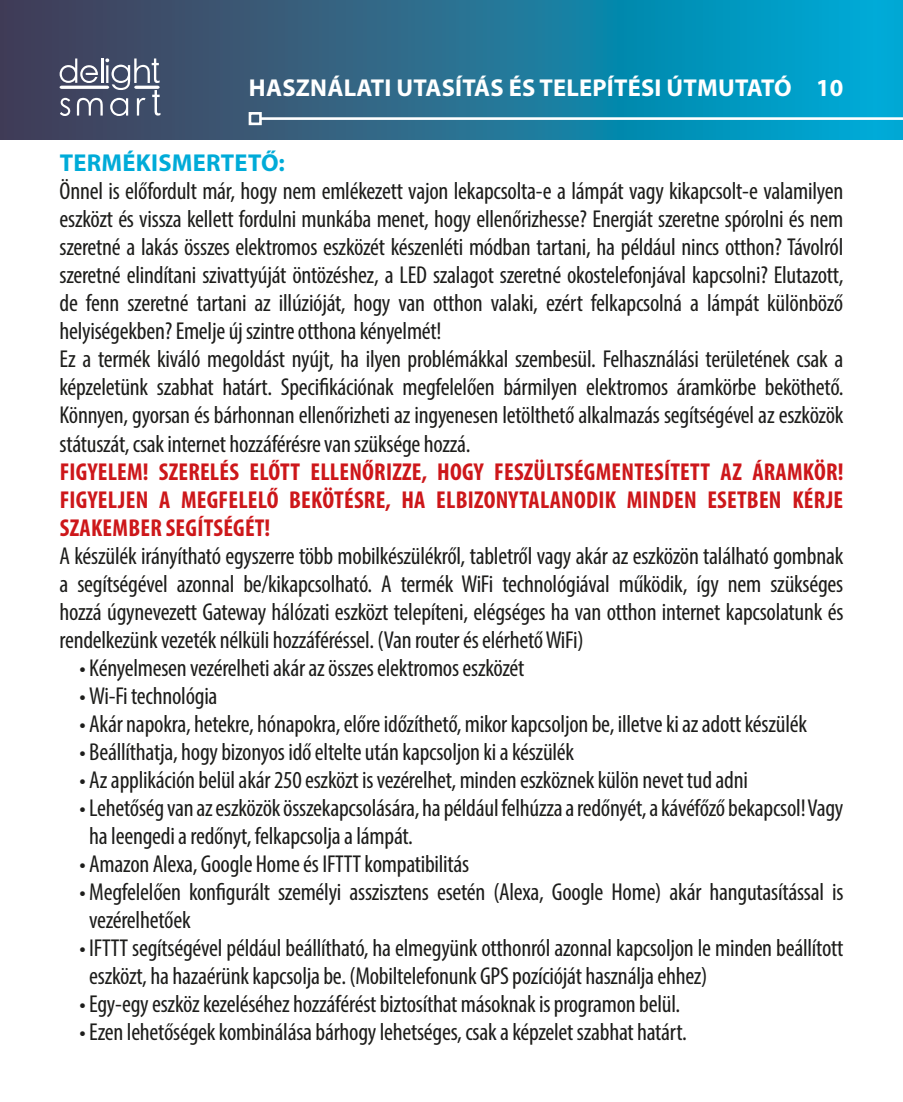
<style>
.page{position:relative;width:903px;height:1102px;background:#fff}
.page>*{position:absolute;margin:0;border:0;box-sizing:border-box;transform-origin:0 0}
.t1{font:condensed 24.5px/28px "Myriad Pro";letter-spacing:-.01em;color:#1d1d1b}
.t2{font:700 condensed 24.5px/28px "Myriad Pro";letter-spacing:.01em;color:#cd171a;text-align:justify}
.t3{font:700 24.5px "Myriad Pro";letter-spacing:.01em;color:#fff}
.t4{font:700 24.5px "Myriad Pro";letter-spacing:.01em;color:#00abd8}
</style>
<div class="page">
<svg style="left:0;top:0;width:873px;height:139px;background:#217294"></svg>
<div style="left:873px;top:0;width:30px;height:139px;background:#00a9d6"></div>
<svg style="left:60px;top:58px;width:100px;height:58px"></svg>
<hr style="left:260px;top:117px;width:643px;height:3px;background:#fff">
<div style="left:249px;top:112px;width:13px;height:13px;border:3px solid #fff"></div>
<p class="t3" style="left:249px;top:72px;width:596px">HASZNÁLATI UTASÍTÁS ÉS TELEPÍTÉSI ÚTMUTATÓ 10</p>
<p class="t4" style="left:60px;top:147px;width:227px">TERMÉKISMERTETŐ:</p>
<p class="t1" style="left:60px;top:177px;width:785px">Önnel is előfordult már, hogy nem emlékezett vajon lekapcsolta-e a lámpát vagy kikapcsolt-e valamilyen eszközt és vissza kellett fordulni munkába menet, hogy ellenőrizhesse? Energiát szeretne spórolni és nem szeretné a lakás összes elektromos eszközét készenléti módban tartani, ha például nincs otthon? Távolról szeretné elindítani szivattyúját öntözéshez, a LED szalagot szeretné okostelefonjával kapcsolni? Elutazott, de fenn szeretné tartani az illúzióját, hogy van otthon valaki, ezért felkapcsolná a lámpát különböző helyiségekben? Emelje új szintre otthona kényelmét!<br>Ez a termék kiváló megoldást nyújt, ha ilyen problémákkal szembesül. Felhasználási területének csak a képzeletünk szabhat határt. Specifikációnak megfelelően bármilyen elektromos áramkörbe beköthető.<br>Könnyen, gyorsan és bárhonnan ellenőrizheti az ingyenesen letölthető alkalmazás segítségével az eszközök státuszát, csak internet hozzáférésre van szüksége hozzá.</p>
<p class="t2" style="left:60px;top:457px;width:785px">FIGYELEM! SZERELÉS ELŐTT ELLENŐRIZZE, HOGY FESZÜLTSÉGMENTESÍTETT AZ ÁRAMKÖR!<br>FIGYELJEN A MEGFELELŐ BEKÖTÉSRE, HA ELBIZONYTALANODIK MINDEN ESETBEN KÉRJE SZAKEMBER SEGÍTSÉGÉT!</p>
<p class="t1" style="left:60px;top:541px;width:785px;text-align:justify">A készülék irányítható egyszerre több mobilkészülékről, tabletről vagy akár az eszközön található gombnak a segítségével azonnal be/kikapcsolható. A termék WiFi technológiával működik, így nem szükséges hozzá úgynevezett Gateway hálózati eszközt telepíteni, elégséges ha van otthon internet kapcsolatunk és rendelkezünk vezeték nélküli hozzáféréssel. (Van router és elérhető WiFi)</p>
<p class="t1" style="left:79px;top:653px;width:447px">• Kényelmesen vezérelheti akár az összes elektromos eszközét</p>
<p class="t1" style="left:79px;top:681px;width:140px">• Wi-Fi technológia</p>
<p class="t1" style="left:79px;top:709px;width:729px">• Akár napokra, hetekre, hónapokra, előre időzíthető, mikor kapcsoljon be, illetve ki az adott készülék</p>
<p class="t1" style="left:79px;top:737px;width:496px">• Beállíthatja, hogy bizonyos idő eltelte után kapcsoljon ki a készülék</p>
<p class="t1" style="left:79px;top:765px;width:670px">• Az applikáción belül akár 250 eszközt is vezérelhet, minden eszköznek külön nevet tud adni</p>
<p class="t1" style="left:89px;top:793px;width:755px;text-indent:-10px">• Lehetőség van az eszközök összekapcsolására, ha például felhúzza a redőnyét, a kávéfőző bekapcsol! Vagy ha leengedi a redőnyt, felkapcsolja a lámpát.</p>
<p class="t1" style="left:79px;top:849px;width:391px">• Amazon Alexa, Google Home és IFTTT kompatibilitás</p>
<p class="t1" style="left:89px;top:877px;width:756px;text-indent:-10px">• Megfelelően konfigurált személyi asszisztens esetén (Alexa, Google Home) akár hangutasítással is vezérelhetőek</p>
<p class="t1" style="left:89px;top:933px;width:756px;text-indent:-10px">• IFTTT segítségével például beállítható, ha elmegyünk otthonról azonnal kapcsoljon le minden beállított eszközt, ha hazaérünk kapcsolja be. (Mobiltelefonunk GPS pozícióját használja ehhez)</p>
<p class="t1" style="left:79px;top:989px;width:602px">• Egy-egy eszköz kezeléséhez hozzáférést biztosíthat másoknak is programon belül.</p>
<p class="t1" style="left:79px;top:1017px;width:609px">• Ezen lehetőségek kombinálása bárhogy lehetséges, csak a képzelet szabhat határt.</p>
</div>
